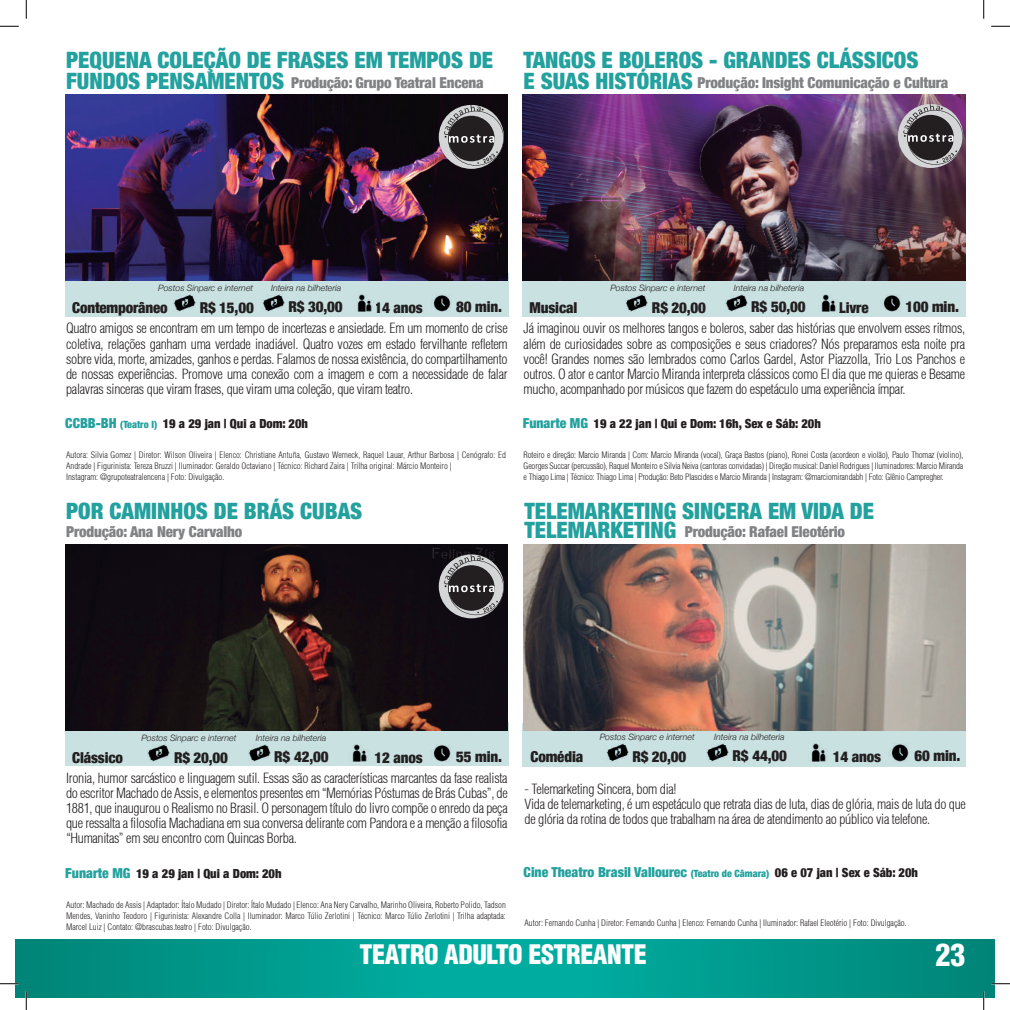
<style>
.page{position:relative;width:1010px;height:1010px;background:#fff}
.page>*{position:absolute;margin:0;border:0;box-sizing:border-box;transform-origin:0 0}
.t1{font:900 condensed 30px "Helvetica";color:#fff}
.t2{font:900 condensed 26.25px "Helvetica";letter-spacing:-.02em;color:#fff}
.t3{font:900 condensed 22.5px/21.2px "Helvetica Neue";color:#22a19e}
.t4{font:900 condensed 15px "Helvetica Neue";letter-spacing:-.01em;color:#231f20}
.t5{font:900 condensed 15px "Helvetica Neue";letter-spacing:-.01em;color:#808285}
.t6{font:300 condensed 13.75px/15px "Helvetica";letter-spacing:-.02em;color:#231f20;text-align:justify}
.t7{font:900 condensed 13.75px "Helvetica Neue";color:#22a19e}
.t8{font:900 condensed 12.5px "Helvetica Neue";color:#231f20}
.t9{font:300 condensed 8.75px/10.6px "Helvetica";color:#231f20;text-align:justify}
.t10{font:italic 300 8.75px "Helvetica Neue";color:#231f20}
.s1{font-size:13.75px;color:#22a19e}
.s2{font-size:10px;color:#22a19e}
.s3{font-size:10px}
.s4{font-size:12.5px;color:#231f20}
</style>
<div class="page">
<svg style="left:16px;top:939px;width:978px;height:58px;background:#009a8e"></svg>
<div style="left:65px;top:722px;width:443px;height:43px;background:#c9e1e1"></div>
<img style="left:65px;top:544px;width:442px;height:186px">
<img style="left:352px;top:744px;width:16px;height:17px">
<img style="left:433px;top:745px;width:18px;height:16px">
<img style="left:148px;top:744px;width:22px;height:17px">
<img style="left:248px;top:744px;width:22px;height:17px">
<div style="left:65px;top:273px;width:443px;height:43px;background:#c9e1e1"></div>
<img style="left:65px;top:95px;width:442px;height:185px">
<img style="left:357px;top:294px;width:16px;height:18px">
<img style="left:433px;top:295px;width:18px;height:17px">
<img style="left:173px;top:294px;width:22px;height:18px">
<img style="left:262px;top:294px;width:22px;height:18px">
<div style="left:522px;top:273px;width:443px;height:43px;background:#c9e1e1"></div>
<img style="left:522px;top:95px;width:442px;height:185px">
<img style="left:821px;top:294px;width:16px;height:18px">
<img style="left:883px;top:295px;width:18px;height:17px">
<img style="left:625px;top:294px;width:22px;height:18px">
<img style="left:725px;top:294px;width:22px;height:18px">
<div style="left:522px;top:723px;width:443px;height:43px;background:#c9e1e1"></div>
<img style="left:523px;top:544px;width:442px;height:186px">
<img style="left:811px;top:743px;width:17px;height:18px">
<img style="left:891px;top:744px;width:18px;height:17px">
<img style="left:606px;top:743px;width:22px;height:18px">
<img style="left:706px;top:743px;width:22px;height:18px">
<svg style="left:438px;top:105px;width:66px;height:64px"></svg>
<svg style="left:444px;top:105px;width:59px;height:61px;background:#666365"></svg>
<svg style="left:897px;top:104px;width:65px;height:64px"></svg>
<svg style="left:903px;top:104px;width:59px;height:61px;background:#736a72"></svg>
<svg style="left:438px;top:554px;width:66px;height:64px"></svg>
<svg style="left:444px;top:554px;width:59px;height:61px;background:#656365"></svg>
<svg style="left:0;top:25px;width:19px;height:2px"></svg>
<svg style="left:991px;top:25px;width:18px;height:2px"></svg>
<svg style="left:0;top:982px;width:19px;height:2px"></svg>
<svg style="left:990px;top:982px;width:19px;height:2px"></svg>
<svg style="left:25px;top:0;width:2px;height:19px"></svg>
<svg style="left:25px;top:990px;width:2px;height:19px"></svg>
<svg style="left:983px;top:0;width:1px;height:19px"></svg>
<svg style="left:982px;top:990px;width:2px;height:19px"></svg>
<h3 class="t3" style="left:66px;top:48px;width:428px">PEQUENA COLEÇÃO DE FRASES EM TEMPOS DE<br>FUNDOS PENSAMENTOS</h3>
<p class="t5" style="left:291px;top:70px;width:194px">Produção: Grupo Teatral Encena</p>
<h3 class="t3" style="left:523px;top:48px;width:396px">TANGOS E BOLEROS - GRANDES CLÁSSICOS<br>E SUAS HISTÓRIAS</h3>
<p class="t5" style="left:697px;top:70px;width:252px">Produção: Insight Comunicação e Cultura</p>
<p class="t10" style="left:158px;top:280px;width:96px">Postos Sinparc e internet</p>
<p class="t10" style="left:271px;top:280px;width:72px">Inteira na bilheteria</p>
<p class="t10" style="left:610px;top:280px;width:96px">Postos Sinparc e internet</p>
<p class="t10" style="left:733px;top:280px;width:72px">Inteira na bilheteria</p>
<p class="t4" style="left:288px;top:294px;width:56px">R$ 30,00</p>
<p class="t4" style="left:72px;top:295px;width:97px">Contemporâneo</p>
<p class="t4" style="left:374px;top:295px;width:50px">14 anos</p>
<p class="t4" style="left:456px;top:294px;width:47px">80 min.</p>
<p class="t4" style="left:200px;top:295px;width:56px">R$ 15,00</p>
<p class="t4" style="left:751px;top:294px;width:56px">R$ 50,00</p>
<p class="t4" style="left:529px;top:295px;width:49px">Musical</p>
<p class="t4" style="left:838px;top:295px;width:31px">Livre</p>
<p class="t4" style="left:905px;top:294px;width:55px">100 min.</p>
<p class="t4" style="left:651px;top:295px;width:56px">R$ 20,00</p>
<p class="t6" style="left:66px;top:321px;width:443px">Quatro amigos se encontram em um tempo de incertezas e ansiedade. Em um momento de crise coletiva, relações ganham uma verdade inadiável. Quatro vozes em estado fervilhante refletem sobre vida, morte, amizades, ganhos e perdas. Falamos de nossa existência, do compartilhamento de nossas experiências. Promove uma conexão com a imagem e com a necessidade de falar palavras sinceras que viram frases, que viram uma coleção, que viram teatro.</p>
<p class="t6" style="left:523px;top:321px;width:443px">Já imaginou ouvir os melhores tangos e boleros, saber das histórias que envolvem esses ritmos, além de curiosidades sobre as composições e seus criadores? Nós preparamos esta noite pra você! Grandes nomes são lembrados como Carlos Gardel, Astor Piazzolla, Trio Los Panchos e outros. O ator e cantor Marcio Miranda interpreta clássicos como El dia que me quieras e Besame mucho, acompanhado por músicos que fazem do espetáculo uma experiência ímpar.</p>
<p class="t8" style="left:65px;top:413px;width:244px"><span class="s1">CCBB-BH</span> <span class="s2">(Teatro I)</span> 19 a 29 jan | Qui a Dom: 20h</p>
<p class="t8" style="left:522px;top:413px;width:299px"><span class="s1">Funarte MG</span> 19 a 22 jan | Qui e Dom: 16h, Sex e Sáb: 20h</p>
<p class="t9" style="left:66px;top:450px;width:441px;text-align:left">Autora: Silvia Gomez | Diretor: Wilson Oliveira | Elenco: Christiane Antuña, Gustavo Werneck, Raquel Lauar, Arthur Barbosa | Cenógrafo: Ed<br>Andrade | Figurinista: Tereza Bruzzi | Iluminador: Geraldo Octaviano | Técnico: Richard Zaira | Trilha original: Márcio Monteiro |<br>Instagram: @grupoteatralencena | Foto: Divulgação.</p>
<p class="t9" style="left:523px;top:450px;width:441px">Roteiro e direção: Marcio Miranda | Com: Marcio Miranda (vocal), Graça Bastos (piano), Ronei Costa (acordeon e violão), Paulo Thomaz (violino), Georges Succar (percussão), Raquel Monteiro e Silvia Neiva (cantoras convidadas) | Direção musical: Daniel Rodrigues | Iluminadores: Marcio Miranda e Thiago Lima | Técnico: Thiago Lima | Produção: Beto Plascides e Marcio Miranda | Instagram: @marciomirandabh | Foto: Glênio Campregher.</p>
<h3 class="t3" style="left:66px;top:499px;width:297px">POR CAMINHOS DE BRÁS CUBAS</h3>
<p class="t5" style="left:66px;top:519px;width:178px">Produção: Ana Nery Carvalho</p>
<h3 class="t3" style="left:524px;top:500px;width:351px;line-height:18.8px">TELEMARKETING SINCERA EM VIDA DE<br>TELEMARKETING</h3>
<p class="t5" style="left:684px;top:519px;width:162px">Produção: Rafael Eleotério</p>
<p class="t10" style="left:141px;top:730px;width:96px">Postos Sinparc e internet</p>
<p class="t10" style="left:256px;top:730px;width:72px">Inteira na bilheteria</p>
<p class="t10" style="left:599px;top:730px;width:96px">Postos Sinparc e internet</p>
<p class="t10" style="left:714px;top:730px;width:72px">Inteira na bilheteria</p>
<p class="t4" style="left:274px;top:743px;width:56px">R$ 42,00</p>
<p class="t4" style="left:72px;top:744px;width:52px">Clássico</p>
<p class="t4" style="left:374px;top:744px;width:50px">12 anos</p>
<p class="t4" style="left:456px;top:743px;width:47px">55 min.</p>
<p class="t4" style="left:174px;top:744px;width:55px">R$ 20,00</p>
<p class="t4" style="left:732px;top:743px;width:56px">R$ 44,00</p>
<p class="t4" style="left:530px;top:744px;width:54px">Comédia</p>
<p class="t4" style="left:832px;top:744px;width:50px">14 anos</p>
<p class="t4" style="left:914px;top:743px;width:47px">60 min.</p>
<p class="t4" style="left:632px;top:744px;width:56px">R$ 20,00</p>
<p class="t6" style="left:66px;top:770px;width:443px">Ironia, humor sarcástico e linguagem sutil. Essas são as características marcantes da fase realista do escritor Machado de Assis, e elementos presentes em “Memórias Póstumas de Brás Cubas”, de 1881, que inaugurou o Realismo no Brasil. O personagem título do livro compõe o enredo da peça que ressalta a filosofia Machadiana em sua conversa delirante com Pandora e a menção a filosofia “Humanitas” em seu encontro com Quincas Borba.</p>
<p class="t6" style="left:524px;top:780px;width:443px;text-align:left">- Telemarketing Sincera, bom dia!<br>Vida de telemarketing, é um espetáculo que retrata dias de luta, dias de glória, mais de luta do que de glória da rotina de todos que trabalham na área de atendimento ao público via telefone.</p>
<p class="t8" style="left:65px;top:862px;width:218px"><span class="s1">Funarte MG</span> 19 a 29 jan | Qui a Dom: 20h</p>
<p class="t7" style="left:523px;top:860px;width:396px">Cine Theatro Brasil Vallourec <span class="s3">(Teatro de Câmara)</span> <span class="s4">06 e 07 jan | Sex e Sáb: 20h</span></p>
<p class="t9" style="left:66px;top:899px;width:441px">Autor: Machado de Assis | Adaptador: Ítalo Mudado | Diretor: Ítalo Mudado | Elenco: Ana Nery Carvalho, Marinho Oliveira, Roberto Polido, Tadson Mendes, Vaninho Teodoro | Figurinista: Alexandre Colla | Iluminador: Marco Túlio Zerlotini | Técnico: Marco Túlio Zerlotini | Trilha adaptada:<br>Marcel Luiz | Contato: @brascubas.teatro | Foto: Divulgação.</p>
<p class="t9" style="left:524px;top:917px;width:383px">Autor: Fernando Cunha | Diretor: Fernando Cunha | Elenco: Fernando Cunha | Iluminador: Rafael Eleotério | Foto: Divulgação.</p>
<h2 class="t2" style="left:359px;top:937px;width:289px">TEATRO ADULTO ESTREANTE</h2>
<h1 class="t1" style="left:935px;top:935px;width:31px">23</h1>
</div>
